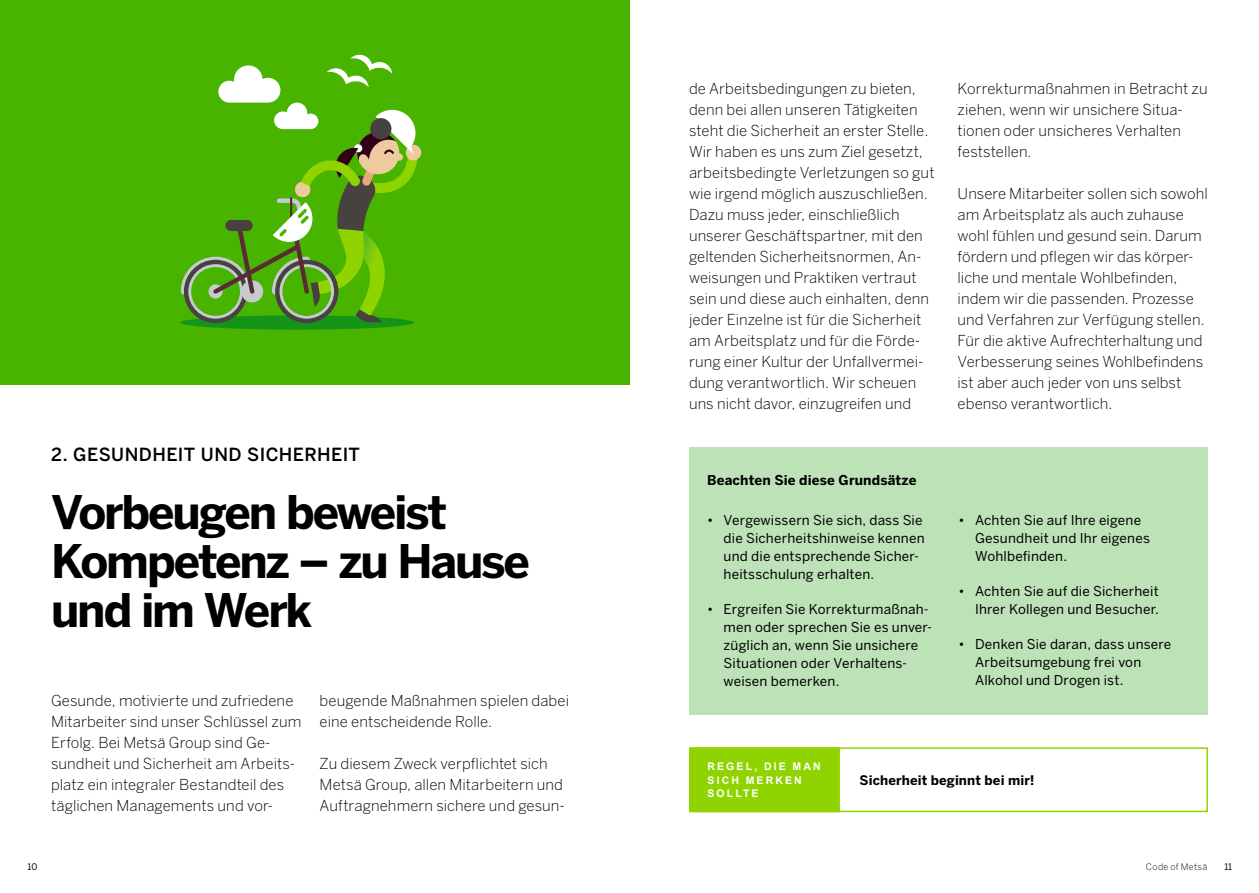
<style>
.page{position:relative;width:1259px;height:893px;background:#fff}
.page>*{position:absolute;margin:0;border:0;box-sizing:border-box;transform-origin:0 0}
.HL_illustration{font:700 45.9px/48.6px "Benton Sans";letter-spacing:-.05em;color:#000}
.Index_HL{font:500 18px "Benton Sans";letter-spacing:.025em;color:#000}
.Body_-_Illustration{font:300 15px/21px "Benton Sans";letter-spacing:.005em;color:#000}
.t1{font:13.5px/18px "Benton Sans";letter-spacing:.015em;color:#000}
.Sub_HL_illustration{font:700 13.5px "Benton Sans";letter-spacing:.01em;color:#000}
.Rule_text{font:700 13.05px "Benton Sans";letter-spacing:.01em;color:#000}
.Intro_box{font:700 10.5px/13.5px "Arial";letter-spacing:.205em;color:#fff}
.t2{font:300 9px "Benton Sans";letter-spacing:.035em;color:#000}
.t3{font:9px "Benton Sans";color:#000}
</style>
<div class="page">
<div style="left:689px;top:447px;width:519px;height:267px;background:#bee2b8"></div>
<div style="left:0;top:0;width:629px;height:385px;background:#48b400"></div>
<div style="left:181px;top:315px;width:233px;height:15px;background:#15941a;border-radius:50%"></div>
<svg style="left:181px;top:54px;width:241px;height:269px"></svg>
<div style="left:689px;top:747px;width:519px;height:65px;background:#fff;border:2px solid #8fd400"></div>
<div style="left:689px;top:747px;width:151px;height:65px;background:#8fd400;border:2px solid #8fd400"></div>
<p class="Index_HL" style="left:51px;top:443px;width:310px">2. GESUNDHEIT UND SICHERHEIT</p>
<p class="HL_illustration" style="left:51px;top:488px;width:480px">Vorbeugen beweist<br>Kompetenz – zu Hause und im Werk</p>
<p class="Body_-_Illustration" style="left:51px;top:690px;width:252px">Gesunde, motivierte und zufriedene Mitarbeiter sind unser Schlüssel zum Erfolg. Bei Metsä Group sind Ge&shy;sundheit und Sicherheit am Arbeits&shy;platz ein integraler Bestandteil des täglichen Managements und vor-</p>
<p class="Body_-_Illustration" style="left:320px;top:690px;width:251px">beugende Maßnahmen spielen dabei eine entscheidende Rolle.</p>
<p class="Body_-_Illustration" style="left:320px;top:753px;width:246px">Zu diesem Zweck verpflichtet sich<br>Metsä Group, allen Mitarbeitern und<br>Auftragnehmern sichere und gesun-</p>
<p class="Body_-_Illustration" style="left:689px;top:78px;width:247px">de Arbeitsbedingungen zu bieten, denn bei allen unseren Tätigkeiten steht die Sicherheit an erster Stelle.<br>Wir haben es uns zum Ziel gesetzt, arbeitsbedingte Verletzungen so gut wie irgend möglich auszuschließen.<br>Dazu muss jeder, einschließlich unserer Geschäftspartner, mit den geltenden Sicherheitsnormen, An&shy;weisungen und Praktiken vertraut sein und diese auch einhalten, denn jeder Einzelne ist für die Sicherheit am Arbeitsplatz und für die Förde&shy;rung einer Kultur der Unfallvermei&shy;dung verantwortlich. Wir scheuen uns nicht davor, einzugreifen und</p>
<p class="Body_-_Illustration" style="left:957px;top:78px;width:251px">Korrekturmaßnahmen in Betracht zu ziehen, wenn wir unsichere Situa&shy;tionen oder unsicheres Verhalten feststellen.</p>
<p class="Body_-_Illustration" style="left:957px;top:183px;width:252px">Unsere Mitarbeiter sollen sich sowohl am Arbeitsplatz als auch zuhause wohl fühlen und gesund sein. Darum fördern und pflegen wir das körper&shy;liche und mentale Wohlbefinden, indem wir die passenden. Prozesse und Verfahren zur Verfügung stellen.<br>Für die aktive Aufrechterhaltung und Verbesserung seines Wohlbefindens ist aber auch jeder von uns selbst ebenso verantwortlich.</p>
<p class="Sub_HL_illustration" style="left:707px;top:472px;width:211px">Beachten Sie diese Grundsätze</p>
<p class="t1" style="left:723px;top:511px;width:202px;text-indent:-16px">• Vergewissern Sie sich, dass Sie die Sicherheitshinweise kennen und die entsprechende Sicher&shy;heitsschulung erhalten.</p>
<p class="t1" style="left:723px;top:600px;width:210px;text-indent:-16px">• Ergreifen Sie Korrekturmaßnah&shy;men oder sprechen Sie es unver&shy;züglich an, wenn Sie unsichere<br>Situationen oder Verhaltens&shy;weisen bemerken.</p>
<p class="t1" style="left:975px;top:511px;width:176px;text-indent:-16px">• Achten Sie auf Ihre eigene<br>Gesundheit und Ihr eigenes<br>Wohlbefinden.</p>
<p class="t1" style="left:958px;top:582px;width:202px;text-align:right">• Achten Sie auf die Sicherheit<br>Ihrer Kollegen und Besucher.</p>
<p class="t1" style="left:975px;top:635px;width:198px;text-indent:-16px">• Denken Sie daran, dass unsere<br>Arbeitsumgebung frei von<br>Alkohol und Drogen ist.</p>
<p class="Intro_box" style="left:707px;top:760px;width:115px">REGEL, DIE MAN<br>SICH MERKEN<br>SOLLTE</p>
<p class="Rule_text" style="left:859px;top:772px;width:176px">Sicherheit beginnt bei mir!</p>
<p class="t3" style="left:28px;top:861px;width:11px">10</p>
<p class="t2" style="left:1146px;top:861px;width:63px">Code of Metsä</p>
<p class="t3" style="left:1224px;top:861px;width:9px">11</p>
</div>
